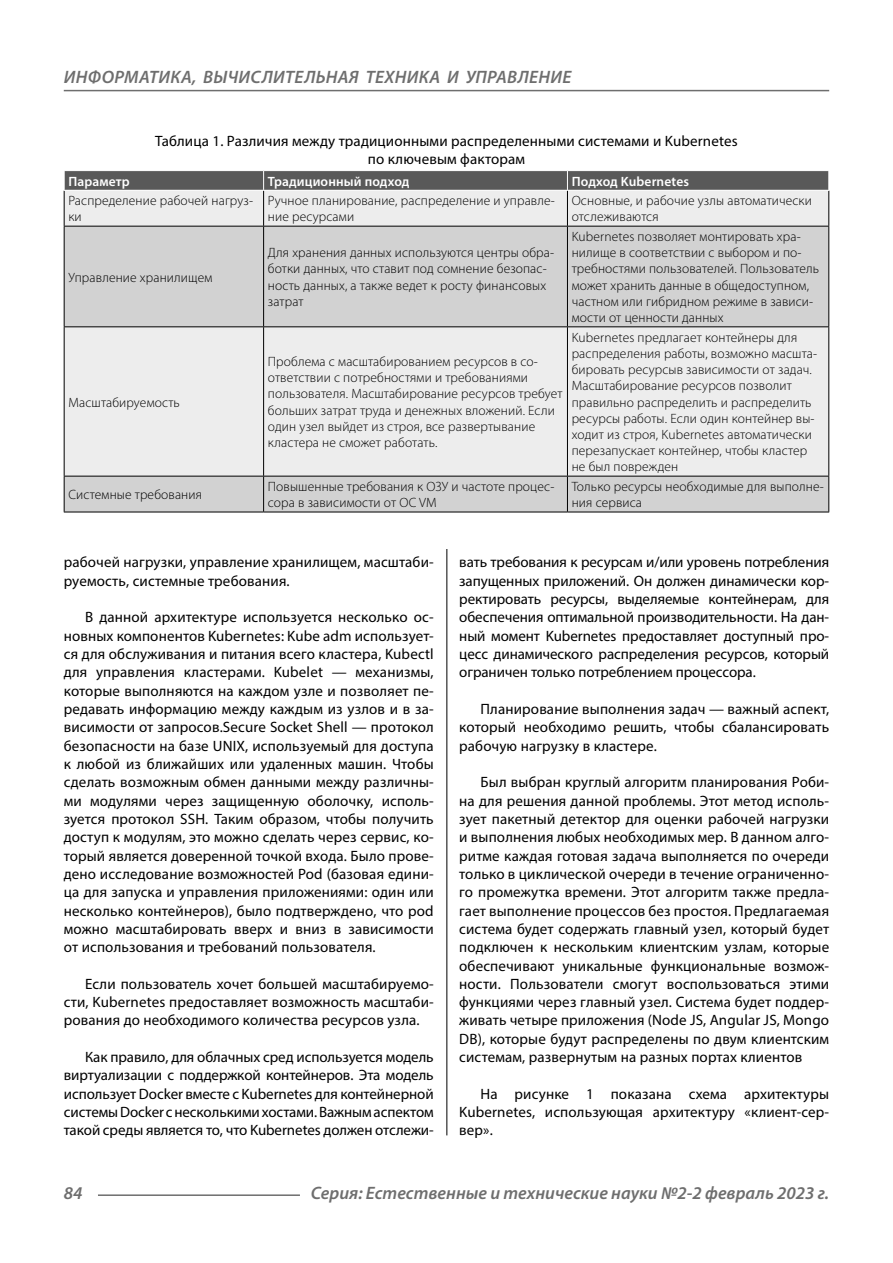
<style>
.page{position:relative;width:893px;height:1263px;background:#fff}
.page>*{position:absolute;margin:0;border:0;box-sizing:border-box;transform-origin:0 0}
.t1{font:italic 600 18px "Myriad Pro";color:#6e6e6e}
.Normal{font:15px/18.3px "Myriad Pro";letter-spacing:.01em;color:#000;text-align:justify}
.podpis{font:15px/18.3px "Myriad Pro";letter-spacing:.01em;color:#000;text-align:center}
.Tab_content{font:300 13.5px/16.2px "Myriad Pro";letter-spacing:.01em;color:#000}
.Tab_header{font:600 13.5px "Myriad Pro";letter-spacing:.01em;color:#fff}
</style>
<div class="page">
<hr style="left:446px;top:128px;width:1px;height:1007px;background:#000">
<div style="left:65px;top:191px;width:763px;height:35px;background:#ededed"></div>
<svg style="left:65px;top:227px;width:763px;height:285px;background:#dfdfdf"></svg>
<hr style="left:64px;top:191px;width:1px;height:35px;background:#000">
<hr style="left:263px;top:191px;width:1px;height:35px;background:#000">
<hr style="left:567px;top:191px;width:1px;height:35px;background:#000">
<hr style="left:828px;top:191px;width:1px;height:35px;background:#000">
<hr style="left:64px;top:226px;width:200px;height:1px;background:#000">
<hr style="left:64px;top:227px;width:1px;height:99px;background:#000">
<hr style="left:264px;top:226px;width:303px;height:1px;background:#000">
<hr style="left:263px;top:227px;width:1px;height:99px;background:#000">
<hr style="left:567px;top:226px;width:262px;height:1px;background:#000">
<hr style="left:567px;top:227px;width:1px;height:99px;background:#000">
<hr style="left:828px;top:227px;width:1px;height:99px;background:#000">
<hr style="left:64px;top:326px;width:200px;height:1px;background:#000">
<hr style="left:64px;top:327px;width:1px;height:149px;background:#000">
<hr style="left:264px;top:326px;width:303px;height:1px;background:#000">
<hr style="left:263px;top:327px;width:1px;height:149px;background:#000">
<hr style="left:567px;top:326px;width:262px;height:1px;background:#000">
<hr style="left:567px;top:327px;width:1px;height:149px;background:#000">
<hr style="left:828px;top:327px;width:1px;height:149px;background:#000">
<hr style="left:64px;top:476px;width:200px;height:1px;background:#000">
<hr style="left:64px;top:476px;width:1px;height:36px;background:#000">
<hr style="left:264px;top:476px;width:303px;height:1px;background:#000">
<hr style="left:263px;top:476px;width:1px;height:36px;background:#000">
<hr style="left:567px;top:476px;width:262px;height:1px;background:#000">
<hr style="left:567px;top:476px;width:1px;height:36px;background:#000">
<hr style="left:828px;top:476px;width:1px;height:36px;background:#000">
<hr style="left:64px;top:512px;width:200px;height:1px;background:#000">
<hr style="left:264px;top:512px;width:303px;height:1px;background:#000">
<hr style="left:567px;top:512px;width:262px;height:1px;background:#000">
<svg style="left:64px;top:171px;width:765px;height:19px;background:#5c5c5c"></svg>
<hr style="left:98px;top:1194px;width:202px;height:2px;background:#6e6e6e">
<hr style="left:64px;top:90px;width:765px;height:1px;background:#6e6e6e">
<p class="t1" style="left:64px;top:66px;width:25px">Информатика</p>
<p class="t1" style="left:192px;top:66px;width:48px">, вычислител</p>
<p class="t1" style="left:316px;top:66px;width:23px">ьная</p>
<p class="t1" style="left:366px;top:66px;width:12px">техника</p>
<p class="t1" style="left:447px;top:66px;width:31px">и управление</p>
<p class="podpis" style="left:155px;top:131px;width:584px">Таблица 1. Различия между традиционными распределенными системами и Kubernetes по ключевым факторам</p>
<p class="Tab_header" style="left:68px;top:172px;width:63px">Параметр</p>
<p class="Tab_header" style="left:268px;top:172px;width:143px">Традиционный подход</p>
<p class="Tab_header" style="left:572px;top:172px;width:119px">Подход Kubernetes</p>
<p class="Tab_content" style="left:68px;top:192px;width:186px">Распределение рабочей нагруз&shy;ки</p>
<p class="Tab_content" style="left:268px;top:192px;width:288px">Ручное планирование, распределение и управле&shy;ние ресурсами</p>
<p class="Tab_content" style="left:572px;top:192px;width:242px">Основные, и рабочие узлы автоматически отслеживаются</p>
<p class="Tab_content" style="left:68px;top:269px;width:146px">Управление хранилищем</p>
<p class="Tab_content" style="left:68px;top:394px;width:113px">Масштабируемость</p>
<p class="Tab_content" style="left:268px;top:245px;width:288px">Для хранения данных используются центры обра&shy;ботки данных, что ставит под сомнение безопас&shy;ность данных, а также ведет к росту финансовых затрат</p>
<p class="Tab_content" style="left:268px;top:353px;width:296px">Проблема с масштабированием ресурсов в со&shy;ответствии с потребностями и требованиями пользователя. Масштабирование ресурсов требует больших затрат труда и денежных вложений. Если один узел выйдет из строя, все развертывание кластера не сможет работать.</p>
<p class="Tab_content" style="left:572px;top:228px;width:249px">Kubernetes позволяет монтировать хра&shy;нилище в соответствии с выбором и по&shy;требностями пользователей. Пользователь может хранить данные в общедоступном, частном или гибридном режиме в зависи&shy;мости от ценности данных</p>
<p class="Tab_content" style="left:572px;top:329px;width:247px">Kubernetes предлагает контейнеры для распределения работы, возможно масшта&shy;бировать ресурсыв зависимости от задач.<br>Масштабирование ресурсов позволит правильно распределить и распределить ресурсы работы. Если один контейнер вы&shy;ходит из строя, Kubernetes автоматически перезапускает контейнер, чтобы кластер не был поврежден</p>
<p class="Tab_content" style="left:68px;top:486px;width:135px">Системные требования</p>
<p class="Tab_content" style="left:268px;top:478px;width:288px">Повышенные требования к ОЗУ и частоте процес&shy;сора в зависимости от ОС VM</p>
<p class="Tab_content" style="left:572px;top:478px;width:254px">Только ресурсы необходимые для выполне&shy;ния сервиса</p>
<p class="Normal" style="left:64px;top:553px;width:371px">рабочей нагрузки, управление хранилищем, масштаби&shy;руемость, системные требования.</p>
<p class="Normal" style="left:64px;top:608px;width:371px;text-indent:21px">В данной архитектуре используется несколько ос&shy;новных компонентов Kubernetes: Kube adm использует&shy;ся для обслуживания и питания всего кластера, Kubectl для управления кластерами. Kubelet — механизмы, которые выполняются на каждом узле и позволяет пе&shy;редавать информацию между каждым из узлов и в за&shy;висимости от запросов.Secure Socket Shell — протокол безопасности на базе UNIX, используемый для доступа к любой из ближайших или удаленных машин. Чтобы сделать возможным обмен данными между различны&shy;ми модулями через защищенную оболочку, исполь&shy;зуется протокол SSH. Таким образом, чтобы получить доступ к модулям, это можно сделать через сервис, ко&shy;торый является доверенной точкой входа. Было прове&shy;дено исследование возможностей Pod (базовая едини&shy;ца для запуска и управления приложениями: один или несколько контейнеров), было подтверждено, что pod можно масштабировать вверх и вниз в зависимости от использования и требований пользователя.</p>
<p class="Normal" style="left:64px;top:974px;width:371px;text-indent:21px">Если пользователь хочет большей масштабируемо&shy;сти, Kubernetes предоставляет возможность масштаби&shy;рования до необходимого количества ресурсов узла.</p>
<p class="Normal" style="left:64px;top:1048px;width:371px;text-indent:21px">Как правило, для облачных сред используется модель виртуализации с поддержкой контейнеров. Эта модель использует Docker вместе с Kubernetes для контейнерной системы Docker с несколькими хостами. Важным аспектом такой среды является то, что Kubernetes должен отслежи-</p>
<p class="Normal" style="left:459px;top:553px;width:371px">вать требования к ресурсам и/или уровень потребления запущенных приложений. Он должен динамически кор&shy;ректировать ресурсы, выделяемые контейнерам, для обеспечения оптимальной производительности. На дан&shy;ный момент Kubernetes предоставляет доступный про&shy;цесс динамического распределения ресурсов, который ограничен только потреблением процессора.</p>
<p class="Normal" style="left:459px;top:699px;width:371px;text-indent:21px">Планирование выполнения задач — важный аспект, который необходимо решить, чтобы сбалансировать рабочую нагрузку в кластере.</p>
<p class="Normal" style="left:459px;top:773px;width:371px;text-indent:21px">Был выбран круглый алгоритм планирования Роби&shy;на для решения данной проблемы. Этот метод исполь&shy;зует пакетный детектор для оценки рабочей нагрузки и выполнения любых необходимых мер. В данном алго&shy;ритме каждая готовая задача выполняется по очереди только в циклической очереди в течение ограниченно&shy;го промежутка времени. Этот алгоритм также предла&shy;гает выполнение процессов без простоя. Предлагаемая система будет содержать главный узел, который будет подключен к нескольким клиентским узлам, которые обеспечивают уникальные функциональные возмож&shy;ности. Пользователи смогут воспользоваться этими функциями через главный узел. Система будет поддер&shy;живать четыре приложения (Node JS, Angular JS, Mongo DB), которые будут распределены по двум клиентским системам, развернутым на разных портах клиентов</p>
<p class="Normal" style="left:459px;top:1084px;width:371px;text-indent:21px">На рисунке 1 показана схема архитектуры Kubernetes, использующая архитектуру «клиент-сер&shy;вер».</p>
<p class="t1" style="left:64px;top:1182px;width:20px">84</p>
<p class="t1" style="left:311px;top:1182px;width:520px">Серия: Естественные и технические науки №2-2 февраль 2023 г.</p>
</div>
